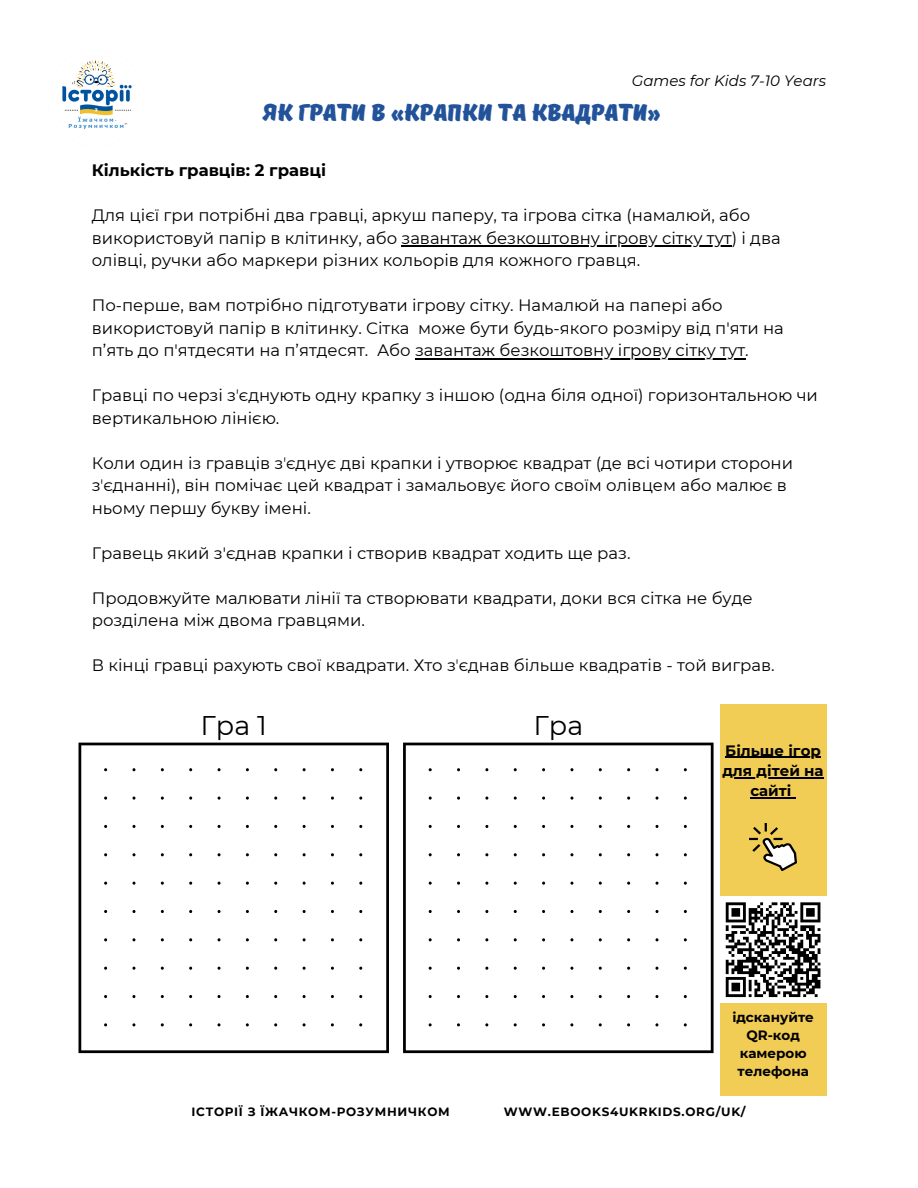
<style>
.page{position:relative;width:918px;height:1188px;background:#fff}
.page>*{position:absolute;margin:0;border:0;box-sizing:border-box;transform-origin:0 0}
.t1{font:27px "Montserrat";color:#000}
.t2{font:24px "TT Masters DEMO Black";color:#22539a}
.t3{font:16.5px/22.5px "Montserrat";color:#000}
.t4{font:700 16.5px "Montserrat";color:#000}
.t5{font:700 15px/20.2px "Montserrat";color:#000;text-align:center}
.t6{font:italic 15px "Montserrat";color:#000}
.t7{font:700 13.5px/18px "Montserrat";color:#000;text-align:center}
.t8{font:700 12px "Montserrat";letter-spacing:.06em;color:#000}
</style>
<div class="page">
<div style="left:720px;top:705px;width:106px;height:391px;background:#f1cd55"></div>
<img style="left:750px;top:824px;width:47px;height:47px">
<hr style="left:402px;top:245px;width:330px;height:2px;background:#000">
<hr style="left:415px;top:358px;width:330px;height:1px;background:#000">
<svg style="left:79px;top:743px;width:310px;height:310px"></svg>
<svg style="left:403px;top:743px;width:311px;height:310px"></svg>
<div style="left:720px;top:897px;width:106px;height:106px;background:#fff"></div>
<svg style="left:725px;top:902px;width:96px;height:96px"></svg>
<hr style="left:725px;top:757px;width:96px;height:1px;background:#000">
<hr style="left:722px;top:777px;width:102px;height:1px;background:#000">
<hr style="left:750px;top:797px;width:42px;height:1px;background:#000">
<img style="left:62px;top:60px;width:70px;height:69px">
<h4 class="t6" style="left:632px;top:72px;width:196px">Games for Kids 7-10 Years</h4>
<h1 class="t2" style="left:262px;top:99px;width:400px">Як грати в «Крапки та квадрати»</h1>
<h4 class="t4" style="left:92px;top:160px;width:236px">Кількість гравців: 2 гравці</h4>
<h2 class="t3" style="left:92px;top:204px;width:690px">Для цієї гри потрібні два гравці, аркуш паперу, та ігрова сітка (намалюй, або використовуй папір в клітинку, або завантаж безкоштовну ігрову сітку тут) і два</h2>
<h3 class="t3" style="left:92px;top:249px;width:550px">олівці, ручки або маркери різних кольорів для кожного гравця.</h3>
<h3 class="t3" style="left:92px;top:294px;width:632px">По-перше, вам потрібно підготувати ігрову сітку. Намалюй на папері або використовуй папір в клітинку. Сітка</h3>
<h4 class="t3" style="left:92px;top:317px;width:694px;text-indent:326px">може бути будь-якого розміру від п'яти на п’ять до п'ятдесяти на п’ятдесят. Або завантаж безкоштовну ігрову сітку тут.</h4>
<h4 class="t3" style="left:92px;top:384px;width:728px">Гравці по черзі зʼєднують одну крапку з іншою (одна біля одної) горизонтальною чи вертикальною лінією.</h4>
<h4 class="t3" style="left:92px;top:452px;width:703px">Коли один із гравців зʼєднує дві крапки і утворює квадрат (де всі чотири сторони зʼєднанні), він помічає цей квадрат і замальовує його своїм олівцем або малює в</h4>
<h4 class="t3" style="left:92px;top:497px;width:221px">ньому першу букву імені.</h4>
<h4 class="t3" style="left:92px;top:542px;width:540px">Гравець який з'єднав крапки і створив квадрат ходить ще раз.</h4>
<h4 class="t3" style="left:92px;top:587px;width:662px">Продовжуйте малювати лінії та створювати квадрати, доки вся сітка не буде</h4>
<h4 class="t3" style="left:92px;top:609px;width:275px">розділена між двома гравцями.</h4>
<h4 class="t3" style="left:92px;top:654px;width:684px">В кінці гравці рахують свої квадрати. Хто зʼєднав більше квадратів - той виграв.</h4>
<p class="t1" style="left:200px;top:709px;width:68px">Гра 1</p>
<p class="t1" style="left:533px;top:709px;width:51px">Гра</p>
<h1 class="t5" style="left:725px;top:740px;width:97px">Більше ігор</h1>
<p class="t5" style="left:722px;top:760px;width:103px">для дітей на сайті</p>
<h4 class="t7" style="left:732px;top:1008px;width:83px">ідскануйте<br>QR-код камерою телефона</h4>
<h5 class="t8" style="left:192px;top:1104px;width:260px">ІСТОРІЇ З ЇЖАЧКОМ-РОЗУМНИЧКОМ</h5>
<h5 class="t8" style="left:504px;top:1104px;width:243px">WWW.EBOOKS4UKRKIDS.ORG/UK/</h5>
</div>
